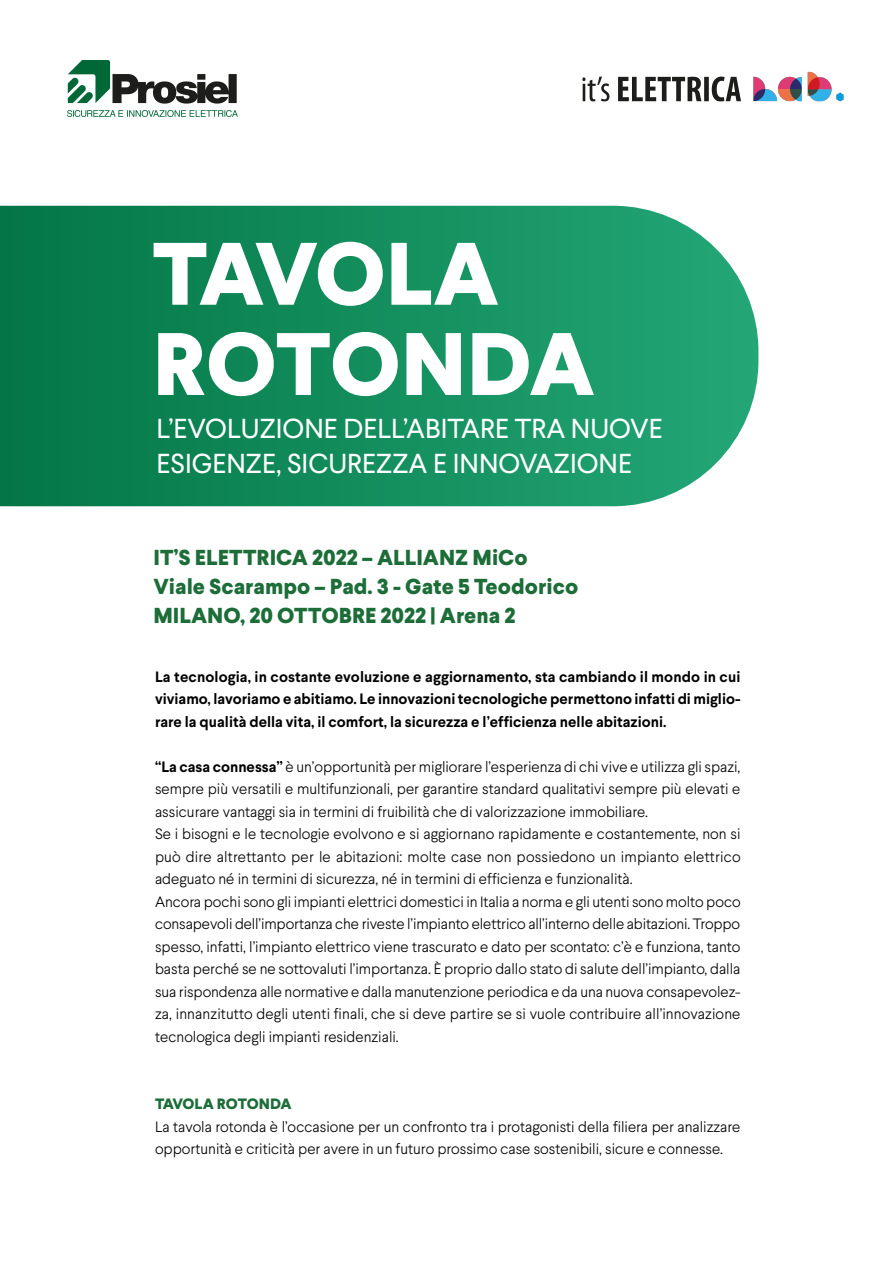
<style>
.page{position:relative;width:893px;height:1263px;background:#fff}
.page>*{position:absolute;margin:0;border:0;box-sizing:border-box;transform-origin:0 0}
.t1{font:800 88.35px/90.2px "Larsseit";letter-spacing:-.01em;color:#fff}
.t2{font:27.45px/34.7px "Larsseit";color:#fff}
.t3{font:800 21.6px/29.2px "Larsseit";color:#1d6d39}
.t4{font:300 15px/22.5px "Larsseit";color:#000}
.t5{font:700 15px/22.5px "Larsseit";color:#000;text-align:justify}
.t6{font:800 15px "Larsseit";letter-spacing:-.01em;color:#1d6d39}
.s1{font-weight:700}
</style>
<div class="page">
<svg style="left:0;top:206px;width:758px;height:300px;background:#1c9163"></svg>
<img style="left:67px;top:60px;width:171px;height:57px">
<img style="left:582px;top:71px;width:262px;height:31px">
<h1 class="t1" style="left:153px;top:230px;width:444px">TAVOLA<br>ROTONDA</h1>
<h2 class="t2" style="left:157px;top:411px;width:508px">L’EVOLUZIONE DELL’ABITARE TRA NUOVE<br>ESIGENZE, SICUREZZA E INNOVAZIONE</h2>
<h3 class="t3" style="left:153px;top:543px;width:426px">IT’S ELETTRICA 2022 – ALLIANZ MiCo<br>Viale Scarampo – Pad. 3 - Gate 5 Teodorico<br>MILANO, 20 OTTOBRE 2022 | Arena 2</h3>
<p class="t5" style="left:155px;top:665px;width:587px">La tecnologia, in costante evoluzione e aggiornamento, sta cambiando il mondo in cui viviamo, lavoriamo e abitiamo. Le innovazioni tecnologiche permettono infatti di miglio&shy;rare la qualità della vita, il comfort, la sicurezza e l’efficienza nelle abitazioni.</p>
<p class="t4" style="left:155px;top:755px;width:587px"><span class="s1">“La casa connessa”</span> è un’opportunità per migliorare l’esperienza di chi vive e utilizza gli spazi, sempre più versatili e multifunzionali, per garantire standard qualitativi sempre più elevati e assicurare vantaggi sia in termini di fruibilità che di valorizzazione immobiliare.<br>Se i bisogni e le tecnologie evolvono e si aggiornano rapidamente e costantemente, non si può dire altrettanto per le abitazioni: molte case non possiedono un impianto elettrico adeguato né in termini di sicurezza, né in termini di efficienza e funzionalità.<br>Ancora pochi sono gli impianti elettrici domestici in Italia a norma e gli utenti sono molto poco consapevoli dell’importanza che riveste l’impianto elettrico all’interno delle abitazioni. Troppo spesso, infatti, l’impianto elettrico viene trascurato e dato per scontato: c’è e funziona, tanto basta perché se ne sottovaluti l’importanza. È proprio dallo stato di salute dell’impianto, dalla sua rispondenza alle normative e dalla manutenzione periodica e da una nuova consapevolez&shy;za, innanzitutto degli utenti finali, che si deve partire se si vuole contribuire all’innovazione tecnologica degli impianti residenziali.</p>
<p class="t6" style="left:155px;top:1094px;width:138px">TAVOLA ROTONDA</p>
<p class="t4" style="left:155px;top:1115px;width:587px">La tavola rotonda è l’occasione per un confronto tra i protagonisti della filiera per analizzare opportunità e criticità per avere in un futuro prossimo case sostenibili, sicure e connesse.</p>
</div>
